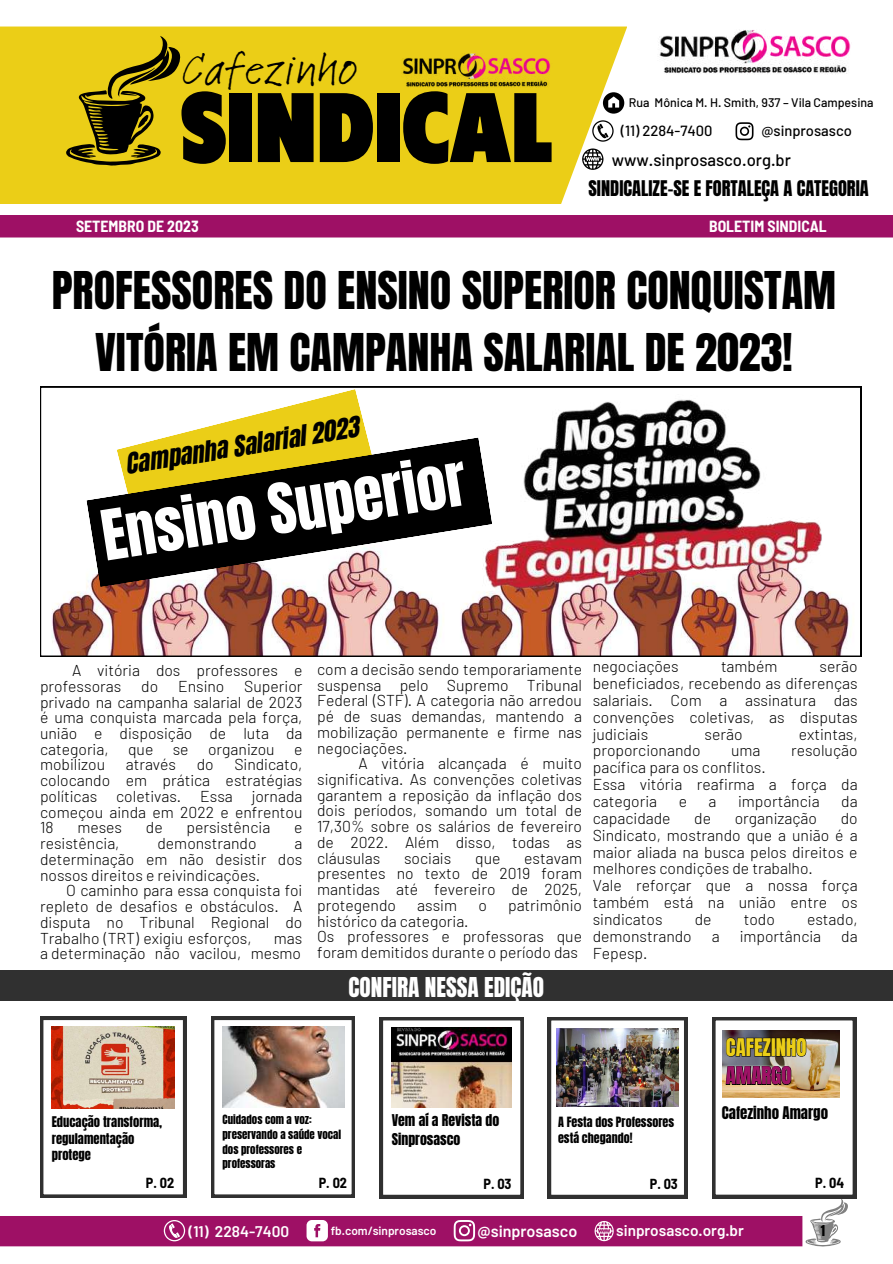
<style>
.page{position:relative;width:893px;height:1264px;background:#fff}
.page>*{position:absolute;margin:0;border:0;box-sizing:border-box;transform-origin:0 0}
.t1{font:900 92.4px "Klein Condensed";color:#000}
.t2{font:58.95px "Anton";color:#fff}
.t3{font:46.2px "Feltpen Com";color:#000}
.t4{font:44.25px/61.8px "Anton";color:#000;text-align:center}
.t5{font:24.6px "CA Generated";color:#000}
.t6{font:23.25px "Anton";color:#fff}
.t7{font:20.7px "Anton";color:#ebce17}
.t8{font:20.7px "Anton";color:#9e1065}
.t9{font:18.3px "Anton";color:#000}
.t10{font:500 16.65px "Barlow";color:#000}
.t11{font:600 16.05px "Barlow";color:#fff}
.t12{font:300 15.75px/15.8px "Barlow";color:#000;text-align:justify}
.t13{font:700 semi-condensed 15.75px "Barlow";color:#fff}
.t14{font:600 15.45px "Barlow";color:#fff}
.t15{font:600 15.3px "Barlow";color:#fff}
.t16{font:14.85px "Anton";color:#000}
.t17{font:500 14.7px "Barlow";color:#000}
.t18{font:700 semi-condensed 14.25px "Barlow";color:#000}
.t19{font:700 semi-condensed 14.1px "Barlow";color:#000}
.t20{font:13.8px/19px "Anton";color:#000}
.t21{font:12.75px "Anton";color:#000}
.t22{font:12.6px/16.8px "Anton";color:#000}
.t23{font:500 12.45px "Barlow";color:#000}
.t24{font:12px/16px "Anton";color:#000}
.t25{font:600 11.85px "Barlow";color:#fff}
.t26{font:10.95px/14.5px "Anton";color:#000}
</style>
<div class="page">
<div style="left:0;top:215px;width:892px;height:22px;background:#9e1065"></div>
<div style="left:0;top:27px;width:627px;height:177px;background:#ebce17"></div>
<img style="left:397px;top:51px;width:155px;height:38px">
<svg style="left:66px;top:36px;width:115px;height:130px;background:#a59110"></svg>
<div style="left:0;top:1215px;width:802px;height:31px;background:#9e1065"></div>
<div style="left:0;top:970px;width:892px;height:30px;background:#303030"></div>
<svg style="left:582px;top:148px;width:21px;height:22px"></svg>
<svg style="left:592px;top:120px;width:21px;height:22px"></svg>
<svg style="left:735px;top:122px;width:18px;height:18px"></svg>
<svg style="left:603px;top:92px;width:21px;height:22px"></svg>
<img style="left:659px;top:30px;width:192px;height:44px">
<svg style="left:306px;top:1220px;width:22px;height:21px"></svg>
<svg style="left:164px;top:1220px;width:21px;height:21px"></svg>
<svg style="left:453px;top:1220px;width:22px;height:21px"></svg>
<svg style="left:594px;top:1221px;width:19px;height:20px"></svg>
<img style="left:40px;top:387px;width:821px;height:269px">
<svg style="left:712px;top:1017px;width:143px;height:229px"></svg>
<img style="left:482px;top:394px;width:341px;height:201px">
<svg style="left:116px;top:389px;width:259px;height:48px"></svg>
<svg style="left:86px;top:437px;width:406px;height:150px;fill:#000"></svg>
<svg style="left:40px;top:1016px;width:146px;height:181px"></svg>
<img style="left:52px;top:1026px;width:122px;height:82px">
<svg style="left:548px;top:1017px;width:139px;height:181px"></svg>
<img style="left:556px;top:1028px;width:122px;height:78px">
<svg style="left:211px;top:1016px;width:144px;height:181px"></svg>
<img style="left:222px;top:1026px;width:122px;height:81px">
<svg style="left:380px;top:1017px;width:143px;height:181px"></svg>
<img style="left:391px;top:1027px;width:120px;height:80px">
<h3 class="t3" style="left:181px;top:38px;width:179px">Cafezinho</h3>
<h1 class="t1" style="left:181px;top:81px;width:373px">SINDICAL</h1>
<p class="t23" style="left:629px;top:94px;width:246px">Rua Mônica M. H. Smith, 937 – Vila Campesina</p>
<p class="t17" style="left:620px;top:122px;width:93px">(11) 2284-7400</p>
<p class="t17" style="left:761px;top:122px;width:92px">@sinprosasco</p>
<p class="t10" style="left:611px;top:149px;width:180px">www.sinprosasco.org.br</p>
<p class="t9" style="left:588px;top:175px;width:282px">SINDICALIZE-SE E FORTALEÇA A CATEGORIA</p>
<p class="t13" style="left:76px;top:216px;width:124px">SETEMBRO DE 2023</p>
<p class="t13" style="left:709px;top:216px;width:119px">BOLETIM SINDICAL</p>
<h3 class="t4" style="left:52px;top:260px;width:786px">PROFESSORES DO ENSINO SUPERIOR CONQUISTAM<br>VITÓRIA EM CAMPANHA SALARIAL DE 2023!</h3>
<h3 class="t5" style="left:124px;top:446px;width:238px;rotate:-9deg">Campanha Salarial 2023</h3>
<h2 class="t2" style="left:95px;top:495px;width:369px;rotate:-9deg">Ensino Superior</h2>
<p class="t12" style="left:40px;top:662px;width:264px;text-indent:32px">A vitória dos professores e professoras</p>
<p class="t12" style="left:40px;top:677px;width:264px;text-indent:204px">Superior privado na campanha salarial de 2023 é uma conquista marcada pela força, união e disposição de luta da categoria, que se organizou e mobilizou</p>
<p class="t12" style="left:141px;top:677px;width:18px">do</p>
<p class="t12" style="left:178px;top:677px;width:48px">Ensino</p>
<p class="t12" style="left:126px;top:756px;width:52px">através</p>
<p class="t12" style="left:197px;top:756px;width:18px">do</p>
<p class="t12" style="left:40px;top:756px;width:264px;text-indent:194px">Sindicato, colocando em prática estratégias políticas coletivas. Essa jornada começou ainda em 2022 e enfrentou 18</p>
<p class="t12" style="left:77px;top:819px;width:46px">meses</p>
<p class="t12" style="left:146px;top:819px;width:18px">de</p>
<p class="t12" style="left:186px;top:819px;width:85px">persistência</p>
<p class="t12" style="left:294px;top:819px;width:10px">e</p>
<p class="t12" style="left:40px;top:835px;width:81px">resistência,</p>
<p class="t12" style="left:157px;top:835px;width:100px">demonstrando</p>
<p class="t12" style="left:40px;top:835px;width:264px;text-indent:254px">a determinação em não desistir dos nossos direitos e reivindicações.</p>
<p class="t12" style="left:40px;top:882px;width:264px;text-indent:26px">O caminho para essa conquista foi repleto de desafios e obstáculos. A disputa no Tribunal Regional do Trabalho (TRT) exigiu esforços,</p>
<p class="t12" style="left:40px;top:929px;width:264px;text-align:right">mas<br>a determinação não vacilou, mesmo</p>
<p class="t12" style="left:317px;top:660px;width:266px">com a decisão sendo temporariamente suspensa pelo Supremo Tribunal Federal (STF). A categoria não arredou pé de suas demandas, mantendo a mobilização permanente e firme nas negociações.</p>
<p class="t12" style="left:317px;top:755px;width:266px;text-indent:41px">A vitória alcançada é muito significativa. As convenções coletivas garantem a reposição da inflação dos dois períodos, somando um total de 17,30% sobre os salários de fevereiro de 2022. Além disso, todas as cláusulas</p>
<p class="t12" style="left:404px;top:849px;width:49px">sociais</p>
<p class="t12" style="left:475px;top:849px;width:27px">que</p>
<p class="t12" style="left:317px;top:849px;width:266px;text-indent:207px">estavam presentes no texto de 2019 foram mantidas até fevereiro de 2025, protegendo</p>
<p class="t12" style="left:417px;top:896px;width:41px">assim</p>
<p class="t12" style="left:478px;top:896px;width:10px">o</p>
<p class="t12" style="left:508px;top:896px;width:75px">patrimônio</p>
<p class="t12" style="left:317px;top:912px;width:266px;text-align:left">histórico da categoria.<br>Os professores e professoras que foram demitidos durante o período das</p>
<h3 class="t6" style="left:348px;top:970px;width:197px">CONFIRA NESSA EDIÇÃO</h3>
<p class="t12" style="left:592px;top:658px;width:88px">negociações</p>
<p class="t12" style="left:721px;top:658px;width:58px">também</p>
<p class="t12" style="left:592px;top:657px;width:266px;line-height:16.8px;text-indent:227px">serão beneficiados, recebendo as diferenças salariais. Com a assinatura das convenções coletivas, as disputas judiciais</p>
<p class="t12" style="left:704px;top:725px;width:39px">serão</p>
<p class="t12" style="left:798px;top:725px;width:60px">extintas,</p>
<p class="t12" style="left:592px;top:742px;width:109px">proporcionando</p>
<p class="t12" style="left:731px;top:742px;width:31px">uma</p>
<p class="t12" style="left:791px;top:742px;width:68px">resolução</p>
<p class="t12" style="left:592px;top:758px;width:266px;line-height:16.8px;text-align:left">pacífica para os conflitos.<br>Essa vitória reafirma a força da categoria</p>
<p class="t12" style="left:678px;top:792px;width:10px">e</p>
<p class="t12" style="left:708px;top:792px;width:9px">a</p>
<p class="t12" style="left:738px;top:792px;width:83px">importância</p>
<p class="t12" style="left:841px;top:792px;width:18px">da</p>
<p class="t12" style="left:592px;top:809px;width:266px;line-height:16.8px;text-align:left;text-indent:248px">do<br>Sindicato, mostrando que a união é a maior aliada na busca pelos direitos e melhores condições de trabalho.<br>Vale reforçar que a nossa força também está na união entre os sindicatos</p>
<p class="t12" style="left:592px;top:809px;width:79px">capacidade</p>
<p class="t12" style="left:694px;top:809px;width:18px">de</p>
<p class="t12" style="left:734px;top:809px;width:84px">organização</p>
<p class="t12" style="left:694px;top:910px;width:18px">de</p>
<p class="t12" style="left:743px;top:910px;width:33px">todo</p>
<p class="t12" style="left:807px;top:910px;width:52px">estado,</p>
<p class="t12" style="left:592px;top:927px;width:100px">demonstrando</p>
<p class="t12" style="left:711px;top:927px;width:9px">a</p>
<p class="t12" style="left:739px;top:927px;width:83px">importância</p>
<p class="t12" style="left:841px;top:927px;width:18px">da</p>
<p class="t12" style="left:592px;top:944px;width:56px">Fepesp.</p>
<p class="t22" style="left:52px;top:1113px;width:112px">Educação transforma, regulamentação protege</p>
<p class="t18" style="left:146px;top:1173px;width:30px">P. 02</p>
<p class="t26" style="left:222px;top:1112px;width:120px">Cuidados com a voz: preservando a saúde vocal dos professores e professoras</p>
<p class="t18" style="left:319px;top:1173px;width:30px">P. 02</p>
<p class="t20" style="left:391px;top:1111px;width:109px">Vem aí a Revista do<br>Sinprosasco</p>
<p class="t18" style="left:483px;top:1174px;width:30px">P. 03</p>
<p class="t24" style="left:558px;top:1113px;width:118px">A Festa dos Professores está chegando!</p>
<p class="t19" style="left:649px;top:1174px;width:29px">P. 03</p>
<h3 class="t7" style="left:725px;top:1032px;width:82px">CAFEZINHO</h3>
<h3 class="t8" style="left:725px;top:1060px;width:67px">AMARGO</h3>
<p class="t16" style="left:721px;top:1102px;width:108px">Cafezinho Amargo</p>
<p class="t18" style="left:815px;top:1173px;width:30px">P. 04</p>
<p class="t14" style="left:188px;top:1221px;width:102px">(11) 2284-7400</p>
<p class="t25" style="left:331px;top:1223px;width:107px">fb.com/sinprosasco</p>
<p class="t11" style="left:477px;top:1220px;width:101px">@sinprosasco</p>
<p class="t15" style="left:616px;top:1220px;width:129px">sinprosasco.org.br</p>
<p class="t21" style="left:820px;top:1221px;width:6px">1</p>
</div>
